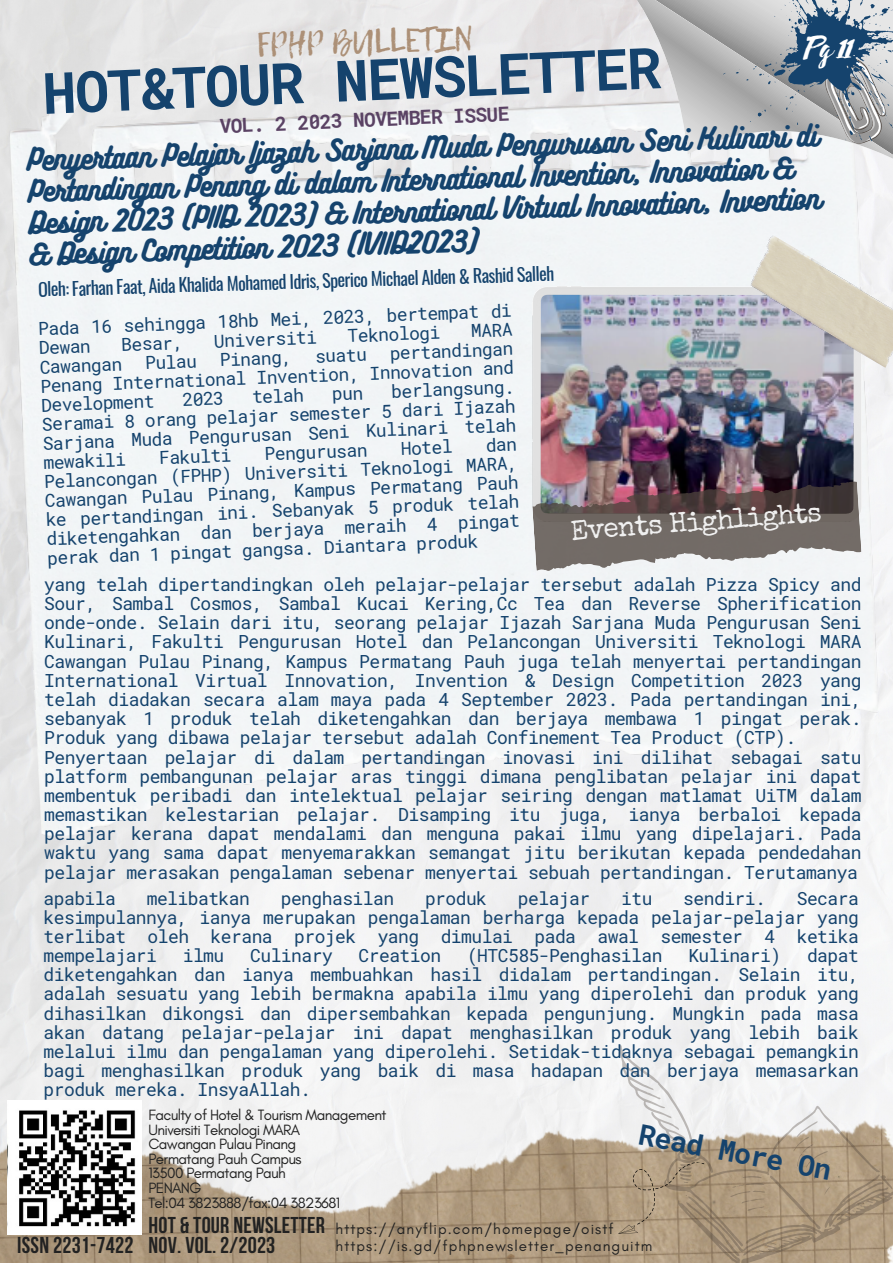
<style>
.page{position:relative;width:893px;height:1264px;background:#fff}
.page>*{position:absolute;margin:0;border:0;box-sizing:border-box;transform-origin:0 0}
.t1{font:700 57px "Roboto Mono";color:#15436d}
.t2{font:34.5px "Selima";color:#fff}
.t3{font:33px "Lemon Tuesday";color:#ac9077}
.t4{font:700 28.5px "Roboto Mono";color:#15436d}
.t5{font:27.9px "Special Elite";color:#f0f0f0}
.t6{font:27px/31.3px "Bukhari Script";color:#15436d}
.t7{font:700 22.8px "Bebas Neue";letter-spacing:.01em;color:#222}
.t8{font:700 19.5px "Roboto Mono";color:#5a4264}
.t9{font:18px/19.2px "Roboto Mono";letter-spacing:-.03em;color:#15436d;text-align:justify}
.t10{font:18px "Oswald";color:#15436d}
.t11{font:15.15px "Glacial Indifference";letter-spacing:-.04em;color:#222}
.t12{font:15.15px "Glacial Indifference";letter-spacing:.07em;color:#222}
</style>
<div class="page">
<svg style="left:618px;top:0;width:274px;height:179px"></svg>
<img style="left:0;top:1113px;width:618px;height:149px">
<svg style="left:619px;top:1045px;width:260px;height:66px;fill:#f4f4f4"></svg>
<svg style="left:723px;top:0;width:169px;height:157px;background:#a1aab2"></svg>
<img style="left:7px;top:1110px;width:134px;height:124px">
<svg style="left:618px;top:1111px;width:274px;height:151px;background:#b8a791"></svg>
<img style="left:532px;top:286px;width:329px;height:193px">
<img style="left:739px;top:233px;width:153px;height:135px">
<svg style="left:531px;top:479px;width:330px;height:94px"></svg>
<svg style="left:333px;top:389px;width:29px;height:15px"></svg>
<p class="t3" style="left:256px;top:18px;width:218px;rotate:-1deg">FPHP BULLETIN</p>
<p class="t2" style="left:805px;top:29px;width:50px">Pg 11</p>
<p class="t1" style="left:41px;top:52px;width:620px;rotate:-2deg">HOT&amp;TOUR NEWSLETTER</p>
<p class="t8" style="left:219px;top:111px;width:291px;rotate:-2deg">VOL. 2 2023 NOVEMBER ISSUE</p>
<p class="t6" style="left:26px;top:144px;width:793px;rotate:-2deg">Penyertaan Pelajar Ijazah Sarjana Muda Pengurusan Seni Kulinari di Pertandingan Penang di dalam International Invention, Innovation &amp; Design 2023 (PIID 2023) &amp; International Virtual Innovation, Invention &amp; Design Competition 2023 (IVIID2023)</p>
<p class="t10" style="left:38px;top:276px;width:517px;rotate:-2deg">Oleh: Farhan Faat, Aida Khalida Mohamed Idris, Sperico Michael Alden &amp; Rashid Salleh</p>
<p class="t9" style="left:38px;top:317px;width:475px;line-height:20.1px;rotate:-2deg">Pada 16 sehingga 18hb Mei, 2023, bertempat di<br>Dewan</p>
<p class="t9" style="left:121px;top:334px;width:64px;rotate:-2deg">Besar,</p>
<p class="t9" style="left:214px;top:331px;width:105px;rotate:-2deg">Universiti</p>
<p class="t9" style="left:347px;top:325px;width:94px;rotate:-2deg">Teknologi</p>
<p class="t9" style="left:470px;top:321px;width:43px;rotate:-2deg">MARA</p>
<p class="t9" style="left:39px;top:355px;width:475px;line-height:19.8px;text-indent:350px;rotate:-2deg">pertandingan Penang International Invention, Innovation and Development</p>
<p class="t9" style="left:39px;top:357px;width:84px;rotate:-2deg">Cawangan</p>
<p class="t9" style="left:145px;top:353px;width:53px;rotate:-2deg">Pulau</p>
<p class="t9" style="left:219px;top:350px;width:74px;rotate:-2deg">Pinang,</p>
<p class="t9" style="left:315px;top:346px;width:53px;rotate:-2deg">suatu</p>
<p class="t9" style="left:41px;top:393px;width:475px;line-height:19.6px;text-indent:350px;rotate:-2deg">berlangsung.<br>Seramai 8 orang pelajar semester 5 dari Ijazah Sarjana Muda Pengurusan Seni Kulinari telah mewakili</p>
<p class="t9" style="left:182px;top:389px;width:43px;rotate:-2deg">2023</p>
<p class="t9" style="left:252px;top:387px;width:53px;rotate:-2deg">telah</p>
<p class="t9" style="left:43px;top:450px;width:475px;text-indent:442px;rotate:-2deg">dan Pelancongan (FPHP) Universiti Teknologi MARA, Cawangan Pulau Pinang, Kampus Permatang Pauh ke pertandingan ini. Sebanyak 5 produk telah diketengahkan dan berjaya meraih 4 pingat perak dan 1 pingat gangsa. Diantara produk</p>
<p class="t9" style="left:44px;top:574px;width:819px">yang telah dipertandingkan oleh pelajar-pelajar tersebut adalah Pizza Spicy and Sour, Sambal Cosmos, Sambal Kucai Kering,Cc Tea dan Reverse Spherification onde-onde. Selain dari itu, seorang pelajar Ijazah Sarjana Muda Pengurusan Seni Kulinari, Fakulti Pengurusan Hotel dan Pelancongan Universiti Teknologi MARA Cawangan Pulau Pinang, Kampus Permatang Pauh juga telah menyertai pertandingan International Virtual Innovation, Invention &amp; Design Competition 2023 yang telah diadakan secara alam maya pada 4 September 2023. Pada pertandingan ini, sebanyak 1 produk telah diketengahkan dan berjaya membawa 1 pingat perak.<br>Produk yang dibawa pelajar tersebut adalah Confinement Tea Product (CTP).</p>
<p class="t9" style="left:44px;top:747px;width:819px">Penyertaan pelajar di dalam pertandingan inovasi ini dilihat sebagai satu platform pembangunan pelajar aras tinggi dimana penglibatan pelajar ini dapat membentuk peribadi dan intelektual pelajar seiring dengan matlamat UiTM dalam memastikan kelestarian pelajar. Disamping itu juga, ianya berbaloi kepada pelajar kerana dapat mendalami dan menguna pakai ilmu yang dipelajari. Pada waktu yang sama dapat menyemarakkan semangat jitu berikutan kepada pendedahan pelajar merasakan pengalaman sebenar menyertai sebuah pertandingan. Terutamanya</p>
<p class="t9" style="left:159px;top:448px;width:74px;rotate:-2deg">Fakulti</p>
<p class="t9" style="left:264px;top:443px;width:105px;rotate:-2deg">Pengurusan</p>
<p class="t9" style="left:400px;top:438px;width:53px;rotate:-2deg">Hotel</p>
<p class="t5" style="left:570px;top:519px;width:253px;rotate:-4deg">Events Highlights</p>
<p class="t9" style="left:44px;top:888px;width:74px">apabila</p>
<p class="t9" style="left:147px;top:888px;width:105px">melibatkan</p>
<p class="t9" style="left:281px;top:888px;width:115px">penghasilan</p>
<p class="t9" style="left:425px;top:888px;width:64px">produk</p>
<p class="t9" style="left:518px;top:888px;width:74px">pelajar</p>
<p class="t9" style="left:621px;top:888px;width:33px">itu</p>
<p class="t9" style="left:683px;top:888px;width:84px">sendiri.</p>
<p class="t9" style="left:44px;top:888px;width:816px;text-indent:753px">Secara kesimpulannya, ianya merupakan pengalaman berharga kepada pelajar-pelajar yang terlibat oleh kerana projek yang dimulai pada awal semester 4 ketika mempelajari</p>
<p class="t9" style="left:183px;top:945px;width:43px">ilmu</p>
<p class="t9" style="left:250px;top:945px;width:84px">Culinary</p>
<p class="t9" style="left:358px;top:945px;width:84px">Creation</p>
<p class="t9" style="left:467px;top:945px;width:197px">(HTC585-Penghasilan</p>
<p class="t9" style="left:688px;top:945px;width:94px">Kulinari)</p>
<p class="t9" style="left:44px;top:945px;width:816px;text-indent:763px">dapat diketengahkan dan ianya membuahkan hasil didalam pertandingan. Selain itu, adalah sesuatu yang lebih bermakna apabila ilmu yang diperolehi dan produk yang dihasilkan dikongsi dan dipersembahkan kepada pengunjung. Mungkin pada masa akan datang pelajar-pelajar ini dapat menghasilkan produk yang lebih baik melalui ilmu dan pengalaman yang diperolehi. Setidak-tidaknya sebagai pemangkin bagi menghasilkan produk yang baik di masa hadapan dan berjaya memasarkan produk mereka. InsyaAllah.</p>
<p class="t7" style="left:17px;top:1235px;width:118px">ISSN 2231-7422</p>
<p class="t11" style="left:148px;top:1105px;width:239px">Faculty of Hotel &amp; Tourism Management</p>
<p class="t11" style="left:148px;top:1120px;width:153px">Universiti Teknologi MARA</p>
<p class="t11" style="left:148px;top:1134px;width:149px">Cawangan Pulau Pinang</p>
<p class="t11" style="left:148px;top:1149px;width:154px">Permatang Pauh Campus</p>
<p class="t11" style="left:148px;top:1163px;width:139px">13500 Permatang Pauh</p>
<p class="t11" style="left:148px;top:1178px;width:54px">PENANG</p>
<p class="t11" style="left:148px;top:1193px;width:193px">Tel:04 3823888/fax:04 3823681</p>
<p class="t4" style="left:642px;top:1114px;width:197px;rotate:11deg">Read More On</p>
<p class="t7" style="left:148px;top:1215px;width:178px">HOT &amp; TOUR NEWSLETTER</p>
<p class="t7" style="left:148px;top:1235px;width:128px">NOV. VOL. 2/2023</p>
<p class="t12" style="left:335px;top:1236px;width:318px">https://is.gd/fphpnewsletter_penanguitm</p>
<p class="t12" style="left:335px;top:1219px;width:279px">https://anyflip.com/homepage/oistf</p>
</div>
